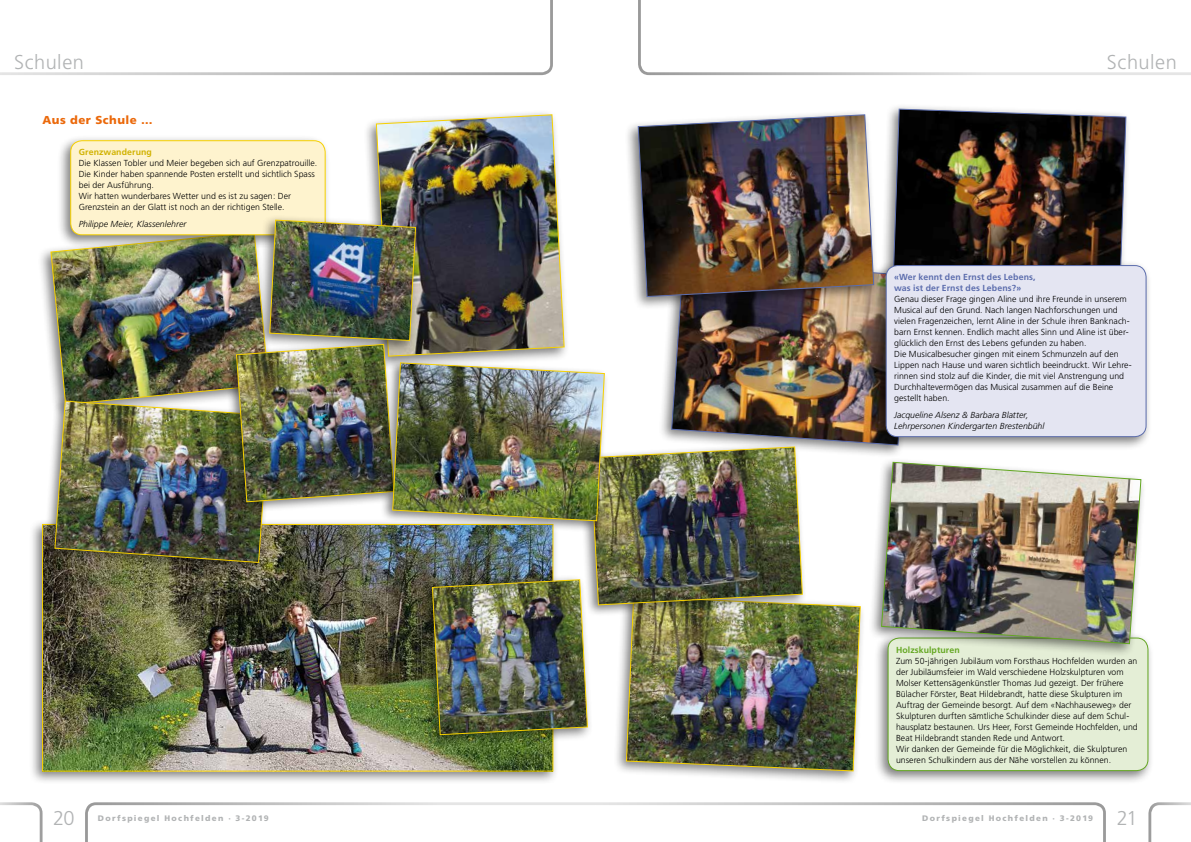
<style>
.page{position:relative;width:1191px;height:842px;background:#fff}
.page>*{position:absolute;margin:0;border:0;box-sizing:border-box;transform-origin:0 0}
.t1{font:300 20px "Frutiger";letter-spacing:.025em;color:#b1b3b4}
.t2{font:300 20px "Frutiger CE";color:#b1b3b4}
.t3{font:900 11.5px "Frutiger";letter-spacing:.04em;color:#eb690b}
.t4{font:300 8.8px/11px "Frutiger";letter-spacing:.005em;color:#000}
.t5{font:italic 300 8.8px/11px "Frutiger";letter-spacing:.005em;color:#000}
.t6{font:700 8.8px/11px "Frutiger";letter-spacing:.01em;color:#5c6dad}
.t7{font:700 8.8px "Frutiger";letter-spacing:.01em;color:#64a722}
.t8{font:700 8.8px "Frutiger";letter-spacing:.01em;color:#d1b200}
.t9{font:900 8px "Frutiger";letter-spacing:.165em;color:#b1b3b4}
</style>
<div class="page">
<svg style="left:638px;top:0;width:553px;height:75px"></svg>
<svg style="left:1148px;top:802px;width:43px;height:40px"></svg>
<svg style="left:0;top:0;width:553px;height:75px"></svg>
<svg style="left:85px;top:802px;width:1021px;height:40px"></svg>
<svg style="left:0;top:802px;width:43px;height:40px"></svg>
<div style="left:38px;top:227px;width:236px;height:191px;background:#000;opacity:.5"></div>
<div style="left:879px;top:103px;width:252px;height:198px;background:#000;opacity:.5"></div>
<img style="left:892px;top:108px;width:235px;height:151px">
<div style="left:658px;top:254px;width:257px;height:205px;background:#000;opacity:.5"></div>
<img style="left:803px;top:258px;width:108px;height:188px">
<div style="left:624px;top:109px;width:255px;height:201px;background:#000;opacity:.5"></div>
<img style="left:637px;top:114px;width:237px;height:184px">
<div style="left:872px;top:259px;width:280px;height:192px;background:#000;opacity:.5"></div>
<div style="left:886px;top:266px;width:260px;height:171px;background:#e4e5f2;border-radius:11px"></div>
<div style="left:885px;top:265px;width:261px;height:172px;border:1px solid #5c6dad;border-radius:11px"></div>
<div style="left:874px;top:632px;width:279px;height:153px;background:#000;opacity:.5"></div>
<div style="left:888px;top:638px;width:260px;height:133px;background:#e4eed6;border-radius:11px"></div>
<div style="left:887px;top:637px;width:261px;height:134px;border:1px solid #64a722;border-radius:11px"></div>
<div style="left:868px;top:457px;width:278px;height:200px;background:#000;opacity:.5"></div>
<img style="left:880px;top:461px;width:262px;height:184px">
<div style="left:612px;top:591px;width:254px;height:194px;background:#000;opacity:.5"></div>
<img style="left:625px;top:596px;width:236px;height:176px">
<div style="left:363px;top:109px;width:207px;height:261px;background:#000;opacity:.5"></div>
<img style="left:375px;top:114px;width:190px;height:105px">
<div style="left:28px;top:518px;width:531px;height:267px;background:#000;opacity:.5"></div>
<img style="left:44px;top:575px;width:507px;height:195px">
<div style="left:57px;top:135px;width:274px;height:114px;background:#000;opacity:.5"></div>
<div style="left:71px;top:141px;width:254px;height:94px;background:#fef3ce;border-radius:11px"></div>
<div style="left:70px;top:140px;width:256px;height:95px;border:1px solid #f7d100;border-radius:11px"></div>
<div style="left:256px;top:214px;width:165px;height:140px;background:#000;opacity:.5"></div>
<div style="left:419px;top:574px;width:174px;height:174px;background:#000;opacity:.5"></div>
<div style="left:43px;top:396px;width:231px;height:179px;background:#000;opacity:.5"></div>
<img style="left:50px;top:219px;width:753px;height:517px">
<h1 class="t1" style="left:14px;top:51px;width:71px">Schulen</h1>
<h1 class="t1" style="left:1107px;top:51px;width:71px">Schulen</h1>
<h2 class="t3" style="left:43px;top:113px;width:112px">Aus der Schule …</h2>
<p class="t8" style="left:79px;top:147px;width:75px">Grenzwanderung</p>
<p class="t4" style="left:79px;top:158px;width:240px">Die Klassen Tobler und Meier begeben sich auf Grenzpatrouille.<br>Die Kinder haben spannende Posten erstellt und sichtlich Spass bei der Ausführung.<br>Wir hatten wunderbares Wetter und es ist zu sagen: Der Grenzstein an der Glatt ist noch an der richtigen Stelle.</p>
<p class="t5" style="left:79px;top:218px;width:109px">Philippe Meier, Klassenlehrer</p>
<p class="t6" style="left:894px;top:272px;width:143px">«Wer kennt den Ernst des Lebens, was ist der Ernst des Lebens?»</p>
<p class="t4" style="left:894px;top:294px;width:239px">Genau dieser Frage gingen Aline und ihre Freunde in unserem Musical auf den Grund. Nach langen Nachforschungen und vielen Fragenzeichen, lernt Aline in der Schule ihren Banknach&shy;barn Ernst kennen. Endlich macht alles Sinn und Aline ist über&shy;glücklich den Ernst des Lebens gefunden zu haben.<br>Die Musicalbesucher gingen mit einem Schmunzeln auf den Lippen nach Hause und waren sichtlich beeindruckt. Wir Lehre&shy;rinnen sind stolz auf die Kinder, die mit viel Anstrengung und Durchhaltevermögen das Musical zusammen auf die Beine gestellt haben.</p>
<p class="t5" style="left:894px;top:409px;width:152px">Jacqueline Alsenz &amp; Barbara Blatter,<br>Lehrpersonen Kindergarten Brestenbühl</p>
<p class="t7" style="left:896px;top:644px;width:65px">Holzskulpturen</p>
<p class="t4" style="left:896px;top:655px;width:243px">Zum 50-jährigen Jubiläum vom Forsthaus Hochfelden wurden an der Jubiläumsfeier im Wald verschiedene Holzskulpturen vom Molser Kettensägenkünstler Thomas Jud gezeigt. Der frühere Bülacher Förster, Beat Hildebrandt, hatte diese Skulpturen im Auftrag der Gemeinde besorgt. Auf dem «Nachhauseweg» der Skulpturen durften sämtliche Schulkinder diese auf dem Schul&shy;hausplatz bestaunen. Urs Heer, Forst Gemeinde Hochfelden, und Beat Hildebrandt standen Rede und Antwort.<br>Wir danken der Gemeinde für die Möglichkeit, die Skulpturen unseren Schulkindern aus der Nähe vorstellen zu können.</p>
<h1 class="t2" style="left:53px;top:807px;width:23px">20</h1>
<p class="t9" style="left:98px;top:813px;width:172px">Dorfspiegel Hochfelden · 3-2019</p>
<p class="t9" style="left:922px;top:813px;width:172px">Dorfspiegel Hochfelden · 3-2019</p>
<h1 class="t2" style="left:1116px;top:807px;width:22px">21</h1>
</div>
